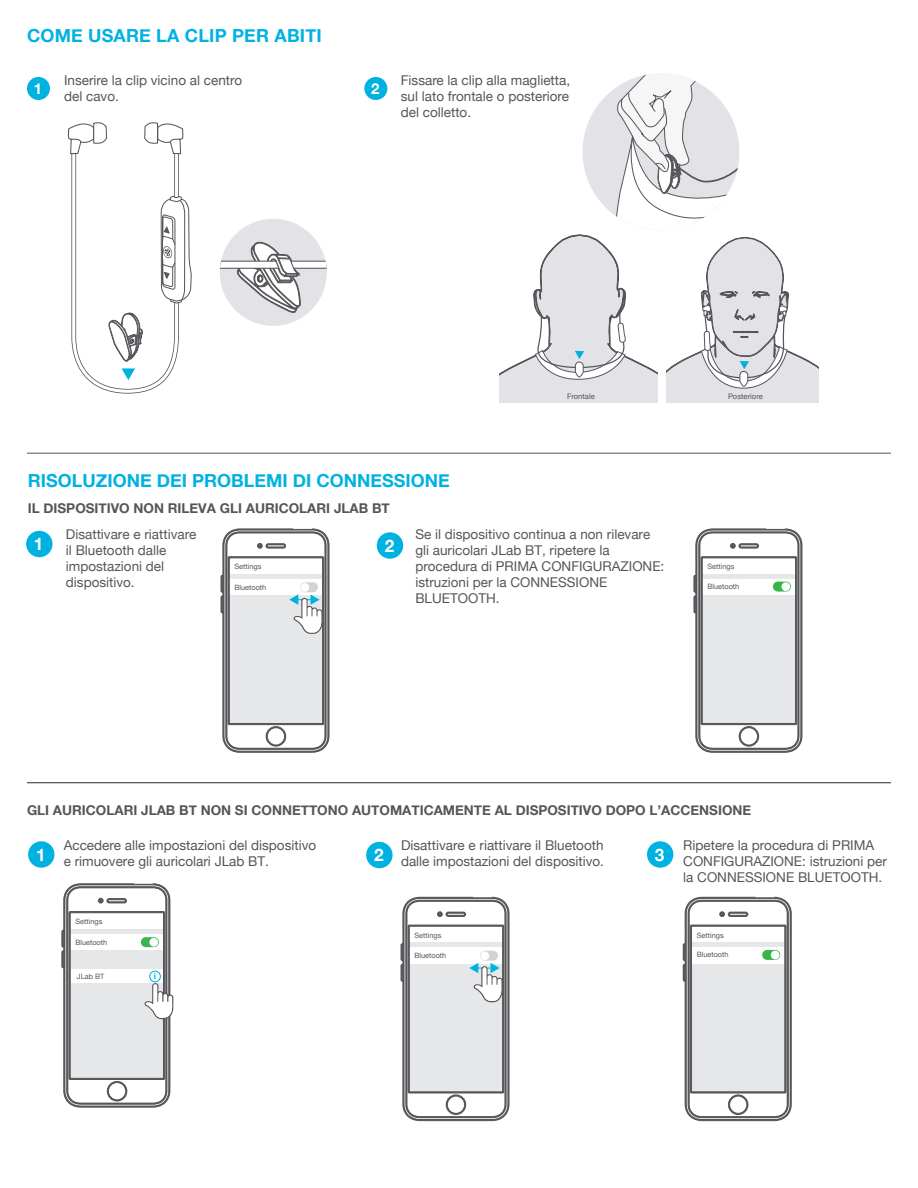
<style>
.page{position:relative;width:918px;height:1188px;background:#fff}
.page>*{position:absolute;margin:0;border:0;box-sizing:border-box;transform-origin:0 0}
.t1{font:700 18px "Helvetica Neue";color:#00b2e2}
.t2{font:700 17.25px "Helvetica Neue";color:#fff}
.t3{font:700 15px "Helvetica Neue";color:#fff}
.t4{font:13.5px/16.2px "Helvetica Neue";color:#56565a}
.t5{font:700 13.5px "Helvetica Neue";color:#56565a}
.t6{font:700 8.55px "Helvetica Neue";color:#00b2e2}
.t7{font:7.65px "Helvetica Neue";color:#56565a}
.t8{font:7.35px "Helvetica Neue";color:#56565a}
</style>
<div class="page">
<div style="left:364px;top:77px;width:23px;height:23px;background:#00b2e2;border-radius:50%"></div>
<div style="left:27px;top:77px;width:23px;height:23px;background:#00b2e2;border-radius:50%"></div>
<hr style="left:27px;top:453px;width:864px;height:1px;background:#56565a">
<svg style="left:499px;top:73px;width:320px;height:329px"></svg>
<svg style="left:68px;top:122px;width:124px;height:272px"></svg>
<div style="left:220px;top:219px;width:107px;height:107px;background:#e2e2e7;border-radius:50%"></div>
<svg style="left:237px;top:242px;width:64px;height:71px"></svg>
<svg style="left:220px;top:261px;width:107px;height:8px"></svg>
<div style="left:220px;top:262px;width:107px;height:6px;background:#fff"></div>
<div style="left:28px;top:841px;width:27px;height:27px;background:#00b2e2;border-radius:50%"></div>
<div style="left:366px;top:842px;width:27px;height:26px;background:#00b2e2;border-radius:50%"></div>
<div style="left:647px;top:841px;width:26px;height:27px;background:#00b2e2;border-radius:50%"></div>
<svg style="left:401px;top:897px;width:108px;height:224px"></svg>
<svg style="left:683px;top:897px;width:108px;height:224px"></svg>
<div style="left:762px;top:950px;width:18px;height:10px;background:#39b54a;border-radius:5px"></div>
<div style="left:771px;top:951px;width:9px;height:8px;background:#fff;border-radius:50%"></div>
<svg style="left:62px;top:884px;width:111px;height:223px"></svg>
<hr style="left:27px;top:782px;width:864px;height:1px;background:#56565a">
<svg style="left:221px;top:529px;width:108px;height:223px"></svg>
<svg style="left:694px;top:529px;width:108px;height:223px"></svg>
<div style="left:773px;top:582px;width:18px;height:10px;background:#39b54a;border-radius:5px"></div>
<div style="left:781px;top:582px;width:9px;height:9px;background:#fff;border-radius:50%"></div>
<div style="left:26px;top:531px;width:27px;height:26px;background:#00b2e2;border-radius:50%"></div>
<div style="left:377px;top:532px;width:26px;height:27px;background:#00b2e2;border-radius:50%"></div>
<h1 class="t1" style="left:27px;top:22px;width:296px">COME USARE LA CLIP PER ABITI</h1>
<p class="t4" style="left:64px;top:73px;width:180px">Inserire la clip vicino al centro del cavo.</p>
<p class="t4" style="left:401px;top:73px;width:171px;text-align:justify">Fissare la clip alla maglietta, sul lato frontale o posteriore del colletto.</p>
<p class="t3" style="left:34px;top:77px;width:10px">1</p>
<p class="t3" style="left:371px;top:77px;width:10px">2</p>
<h1 class="t1" style="left:28px;top:467px;width:423px">RISOLUZIONE DEI PROBLEMI DI CONNESSIONE</h1>
<p class="t5" style="left:28px;top:498px;width:363px">IL DISPOSITIVO NON RILEVA GLI AURICOLARI JLAB BT</p>
<p class="t7" style="left:567px;top:391px;width:29px">Frontale</p>
<p class="t7" style="left:728px;top:391px;width:36px">Posteriore</p>
<p class="t4" style="left:66px;top:526px;width:132px">Disattivare e riattivare il Bluetooth dalle impostazioni del dispositivo.</p>
<p class="t4" style="left:415px;top:526px;width:251px">Se il dispositivo continua a non rilevare gli auricolari JLab BT, ripetere la procedura di PRIMA CONFIGURAZIONE: istruzioni per la CONNESSIONE<br>BLUETOOTH.</p>
<p class="t2" style="left:34px;top:531px;width:11px">1</p>
<p class="t2" style="left:385px;top:532px;width:11px">2</p>
<p class="t8" style="left:235px;top:561px;width:28px">Settings</p>
<p class="t8" style="left:235px;top:582px;width:33px">Bluetooth</p>
<p class="t8" style="left:708px;top:561px;width:28px">Settings</p>
<p class="t8" style="left:707px;top:581px;width:33px">Bluetooth</p>
<p class="t5" style="left:27px;top:799px;width:726px">GLI AURICOLARI JLAB BT NON SI CONNETTONO AUTOMATICAMENTE AL DISPOSITIVO DOPO L’ACCENSIONE</p>
<p class="t4" style="left:64px;top:838px;width:254px">Accedere alle impostazioni del dispositivo e rimuovere gli auricolari JLab BT.</p>
<p class="t4" style="left:401px;top:838px;width:205px">Disattivare e riattivare il Bluetooth dalle impostazioni del dispositivo.</p>
<p class="t4" style="left:683px;top:838px;width:205px">Ripetere la procedura di PRIMA<br>CONFIGURAZIONE: istruzioni per la CONNESSIONE BLUETOOTH.</p>
<p class="t2" style="left:36px;top:841px;width:11px">1</p>
<p class="t2" style="left:374px;top:842px;width:11px">2</p>
<p class="t2" style="left:655px;top:841px;width:11px">3</p>
<p class="t8" style="left:75px;top:916px;width:28px">Settings</p>
<p class="t8" style="left:75px;top:937px;width:33px">Bluetooth</p>
<p class="t8" style="left:77px;top:971px;width:29px">JLab BT</p>
<p class="t6" style="left:154px;top:970px;width:4px">i</p>
<p class="t8" style="left:415px;top:930px;width:28px">Settings</p>
<p class="t8" style="left:415px;top:950px;width:33px">Bluetooth</p>
<p class="t8" style="left:697px;top:930px;width:28px">Settings</p>
<p class="t8" style="left:697px;top:950px;width:33px">Bluetooth</p>
</div>
